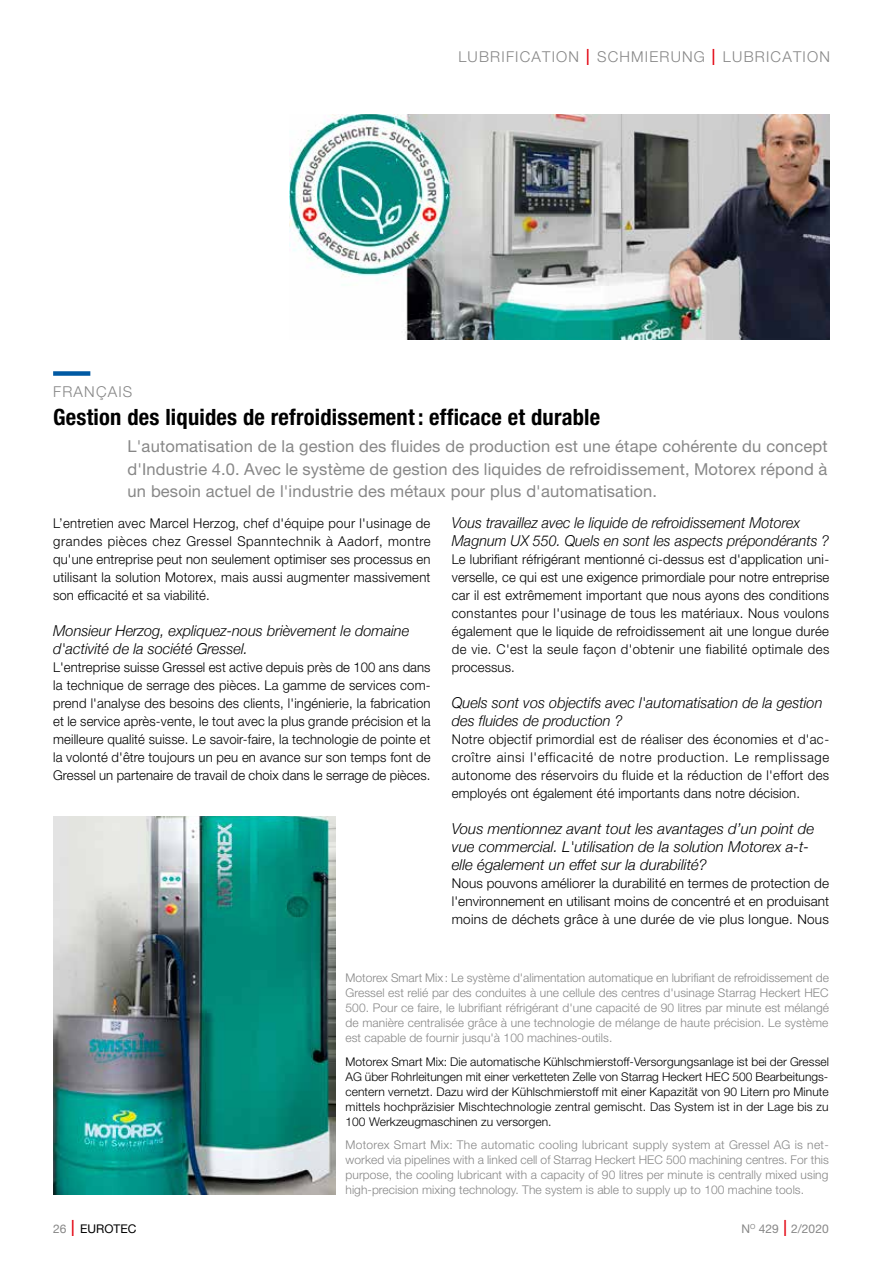
<style>
.page{position:relative;width:893px;height:1263px;background:#fff}
.page>*{position:absolute;margin:0;border:0;box-sizing:border-box;transform-origin:0 0}
.t1{font:700 condensed 22.5px "Helvetica Neue";letter-spacing:.01em;color:#000}
.t2{font:16.5px/22.5px "Helvetica Neue";letter-spacing:.01em;color:#878787;text-align:justify}
.t3{font:italic 300 15px/18px "Helvetica Neue";color:#000}
.t4{font:italic 300 15px/18px "Helvetica Neue";color:#000;scale:.95 1}
.t5{font:300 15px "Helvetica Neue";letter-spacing:.08em;color:#878787}
.t6{font:300 13.5px/18px "Helvetica Neue";letter-spacing:.01em;color:#000;text-align:justify}
.t7{font:300 12px/15px "Helvetica Neue";letter-spacing:.005em;color:#878787;text-align:justify}
.t8{font:300 12px/15px "Helvetica Neue";letter-spacing:.005em;color:#000;text-align:justify}
.t9{font:12px "Helvetica Neue";color:#878787}
.t10{font:12px "Helvetica Neue";color:#000}
.s1{font-stretch:condensed;font-size:22.5px;color:#e30613}
.s2{color:#878787}
.s3{font-weight:300;font-stretch:condensed;font-size:22.5px;color:#e30613}
</style>
<div class="page">
<img style="left:289px;top:114px;width:540px;height:225px">
<div style="left:53px;top:371px;width:37px;height:5px;background:#0059a3"></div>
<img style="left:53px;top:816px;width:283px;height:378px">
<p class="t5" style="left:458px;top:47px;width:373px">LUBRIFICATION <span class="s1">I</span> SCHMIERUNG <span class="s1">I</span> LUBRICATION</p>
<p class="t5" style="left:53px;top:382px;width:81px">FRANÇAIS</p>
<h1 class="t1" style="left:53px;top:403px;width:549px">Gestion des liquides de refroidissement: efficace et durable</h1>
<p class="t2" style="left:128px;top:435px;width:701px">L'automatisation de la gestion des fluides de production est une étape cohérente du concept d'Industrie 4.0. Avec le système de gestion des liquides de refroidissement, Motorex répond à un besoin actuel de l'industrie des métaux pour plus d'automatisation.</p>
<p class="t6" style="left:53px;top:514px;width:379px">L’entretien avec Marcel Herzog, chef d'équipe pour l'usinage de grandes pièces chez Gressel Spanntechnik à Aadorf, montre qu'une entreprise peut non seulement optimiser ses processus en utilisant la solution Motorex, mais aussi augmenter massivement son efficacité et sa viabilité.</p>
<p class="t3" style="left:53px;top:621px;width:358px">Monsieur Herzog, expliquez-nous brièvement le domaine d'activité de la société Gressel.</p>
<p class="t6" style="left:53px;top:658px;width:379px">L'entreprise suisse Gressel est active depuis près de 100 ans dans la technique de serrage des pièces. La gamme de services com&shy;prend l'analyse des besoins des clients, l'ingénierie, la fabrication et le service après-vente, le tout avec la plus grande précision et la meilleure qualité suisse. Le savoir-faire, la technologie de pointe et la volonté d'être toujours un peu en avance sur son temps font de Gressel un partenaire de travail de choix dans le serrage de pièces.</p>
<p class="t4" style="left:452px;top:513px;width:399px">Vous travaillez avec le liquide de refroidissement Motorex<br>Magnum UX 550. Quels en sont les aspects prépondérants ?</p>
<p class="t6" style="left:452px;top:550px;width:379px">Le lubrifiant réfrigérant mentionné ci-dessus est d'application uni&shy;verselle, ce qui est une exigence primordiale pour notre entreprise car il est extrêmement important que nous ayons des conditions constantes pour l'usinage de tous les matériaux. Nous voulons également que le liquide de refroidissement ait une longue durée de vie. C'est la seule façon d'obtenir une fiabilité optimale des processus.</p>
<p class="t3" style="left:452px;top:693px;width:372px">Quels sont vos objectifs avec l'automatisation de la gestion des fluides de production ?</p>
<p class="t6" style="left:452px;top:730px;width:379px">Notre objectif primordial est de réaliser des économies et d'ac&shy;croître ainsi l'efficacité de notre production. Le remplissage autonome des réservoirs du fluide et la réduction de l'effort des employés ont également été importants dans notre décision.</p>
<p class="t3" style="left:452px;top:819px;width:364px">Vous mentionnez avant tout les avantages d’un point de vue commercial. L'utilisation de la solution Motorex a-t&shy;elle également un effet sur la durabilité?</p>
<p class="t6" style="left:452px;top:874px;width:379px">Nous pouvons améliorer la durabilité en termes de protection de l'environnement en utilisant moins de concentré et en produisant moins de déchets grâce à une durée de vie plus longue. Nous</p>
<p class="t7" style="left:345px;top:970px;width:485px">Motorex Smart Mix : Le système d'alimentation automatique en lubrifiant de refroidissement de Gressel est relié par des conduites à une cellule des centres d'usinage Starrag Heckert HEC 500. Pour ce faire, le lubrifiant réfrigérant d'une capacité de 90 litres par minute est mélangé de manière centralisée grâce à une technologie de mélange de haute précision. Le système est capable de fournir jusqu'à 100 machines-outils.</p>
<p class="t8" style="left:345px;top:1054px;width:485px">Motorex Smart Mix: Die automatische Kühlschmierstoff-Versorgungsanlage ist bei der Gressel AG über Rohrleitungen mit einer verketteten Zelle von Starrag Heckert HEC 500 Bearbeitungs&shy;centern vernetzt. Dazu wird der Kühlschmierstoff mit einer Kapazität von 90 Litern pro Minute mittels hochpräzisier Mischtechnologie zentral gemischt. Das System ist in der Lage bis zu 100 Werkzeugmaschinen zu versorgen.</p>
<p class="t7" style="left:345px;top:1137px;width:485px">Motorex Smart Mix: The automatic cooling lubricant supply system at Gressel AG is net&shy;worked via pipelines with a linked cell of Starrag Heckert HEC 500 machining centres. For this purpose, the cooling lubricant with a capacity of 90 litres per minute is centrally mixed using high-precision mixing technology. The system is able to supply up to 100 machine tools.</p>
<p class="t10" style="left:53px;top:1221px;width:85px"><span class="s2">26</span> <span class="s3">I</span> EUROTEC</p>
<p class="t9" style="left:741px;top:1221px;width:89px">N<sup>O</sup> 429 <span class="s3">I</span> 2/2020</p>
</div>
